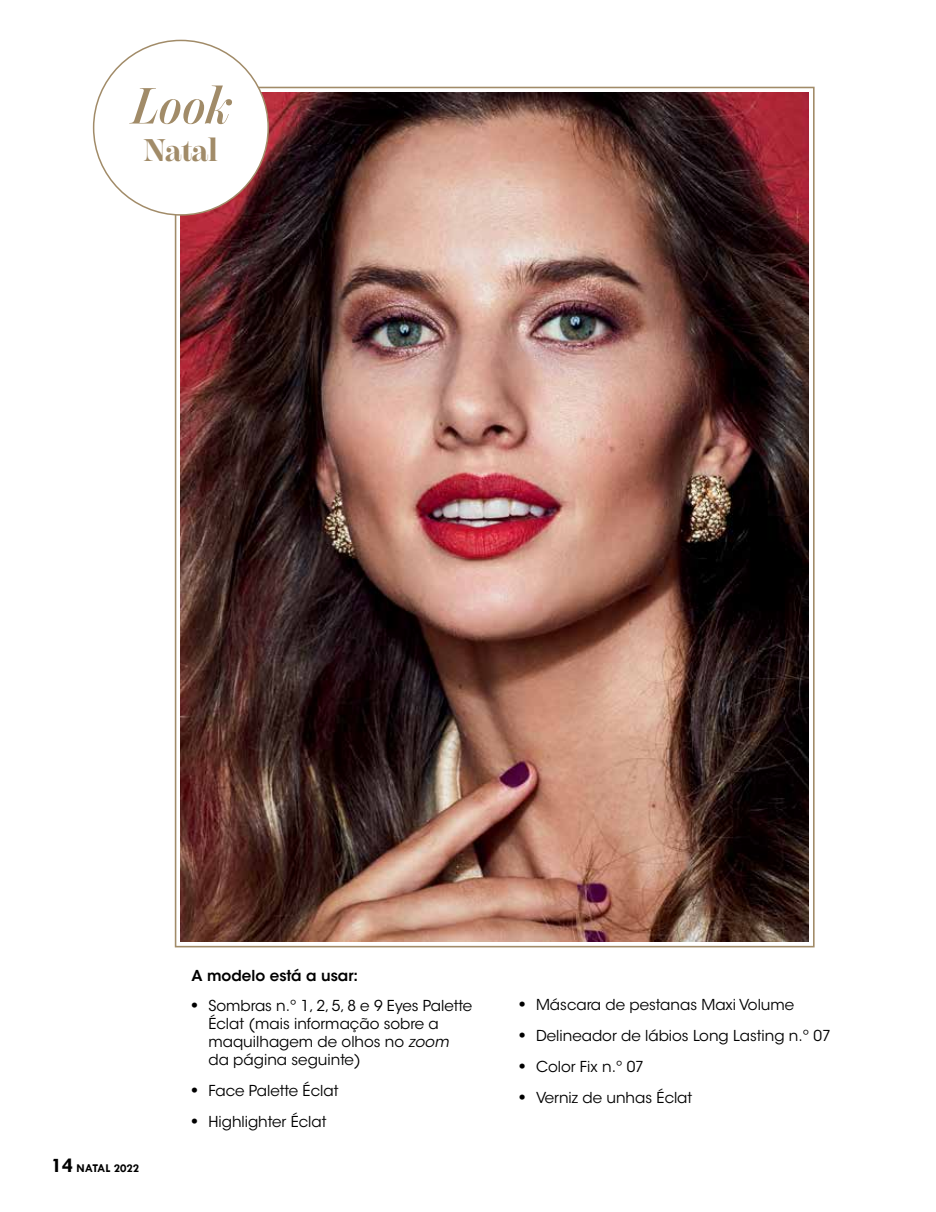
<style>
.page{position:relative;width:936px;height:1212px;background:#fff}
.page>*{position:absolute;margin:0;border:0;box-sizing:border-box;transform-origin:0 0}
.t1{font:italic 600 51px "Chamberi Display";color:#a18b68}
.t2{font:700 31.5px "Chamberi Display";letter-spacing:-.01em;color:#a18b68}
.t3{font:15px/18px "ITC Avant Garde Std";color:#000}
.t4{font:600 15px "ITC Avant Garde Std";color:#000}
.t5{font:700 12px "Tw Cen";color:#000}
.s1{font-size:21px}
.s2{font-family:"Times";font-size:18px}
.s3{font-style:italic}
</style>
<div class="page">
<img style="left:181px;top:93px;width:627px;height:848px">
<div style="left:94px;top:40px;width:174px;height:175px;background:#fff;border-radius:50%"></div>
<h1 class="t1" style="left:132px;top:69px;width:100px">Look</h1>
<h2 class="t2" style="left:144px;top:127px;width:75px">Natal</h2>
<p class="t5" style="left:51px;top:1161px;width:90px"><span class="s1">14</span> NATAL 2022</p>
<p class="t4" style="left:191px;top:966px;width:168px">A modelo está a usar:</p>
<p class="t3" style="left:208px;top:997px;width:265px;text-indent:-17px"><span class="s2">•</span> Sombras n.º 1, 2, 5, 8 e 9 Eyes Palette<br>Éclat (mais informação sobre a maquilhagem de olhos no <span class="s3">zoom </span>da página seguinte)</p>
<p class="t3" style="left:191px;top:1082px;width:148px"><span class="s2">•</span> Face Palette Éclat</p>
<p class="t3" style="left:191px;top:1113px;width:136px"><span class="s2">•</span> Highlighter Éclat</p>
<p class="t3" style="left:519px;top:996px;width:277px"><span class="s2">•</span> Máscara de pestanas Maxi Volume</p>
<p class="t3" style="left:519px;top:1027px;width:313px"><span class="s2">•</span> Delineador de lábios Long Lasting n.º 07</p>
<p class="t3" style="left:519px;top:1058px;width:126px"><span class="s2">•</span> Color Fix n.º 07</p>
<p class="t3" style="left:519px;top:1088px;width:175px"><span class="s2">•</span> Verniz de unhas Éclat</p>
</div>
